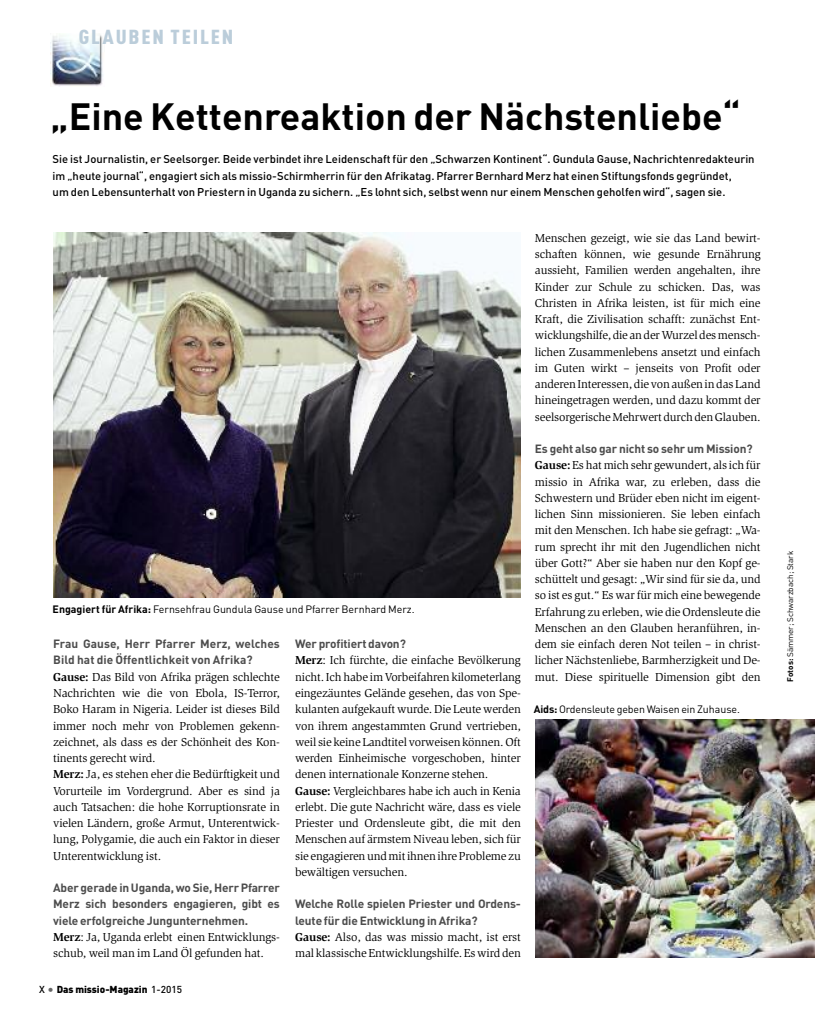
<style>
.page{position:relative;width:815px;height:1028px;background:#fff}
.page>*{position:absolute;margin:0;border:0;box-sizing:border-box;transform-origin:0 0}
.t1{font:700 37.5px "DIN Pro";color:#000}
.t2{font:900 20px "DIN Cond";letter-spacing:.085em;color:#bbcdda;scale:1.1 1}
.t3{font:11.88px/16.2px "Slimbach Std";letter-spacing:-.01em;color:#000}
.t4{font:700 11.88px/16.2px "DIN Pro";letter-spacing:-.01em;color:#4d4d4d}
.t5{font:500 11.25px/16.2px "DIN Pro";color:#000}
.t6{font:10.62px "DIN Pro";color:#000}
.t7{font:900 10px "DIN Pro";color:#000}
.t8{font:8.12px "DIN Pro";color:#000}
.s1{font-weight:700}
.s2{font-weight:500}
.s3{font-weight:500;font-size:12.5px;color:#666}
</style>
<div class="page">
<img style="left:51px;top:35px;width:52px;height:51px">
<img style="left:53px;top:232px;width:468px;height:365px">
<img style="left:535px;top:719px;width:280px;height:238px">
<h2 class="t2" style="left:79px;top:24px;width:142px">GLAUBEN TEILEN</h2>
<h1 class="t1" style="left:51px;top:94px;width:692px">„Eine Kettenreaktion der Nächstenliebe“</h1>
<p class="t5" style="left:53px;top:151px;width:704px">Sie ist Journalistin, er Seelsorger. Beide verbindet ihre Leidenschaft für den „Schwarzen Kontinent“. Gundula Gause, Nachrichtenredakteurin im „heute journal“, engagiert sich als missio-Schirmherrin für den Afrikatag. Pfarrer Bernhard Merz hat einen Stiftungsfonds gegründet,<br>um den Lebensunterhalt von Priestern in Uganda zu sichern. „Es lohnt sich, selbst wenn nur einem Menschen geholfen wird“, sagen sie.</p>
<p class="t6" style="left:53px;top:603px;width:364px"><span class="s1">Engagiert für Afrika:</span> Fernsehfrau Gundula Gause und Pfarrer Bernhard Merz.</p>
<p class="t4" style="left:53px;top:635px;width:228px">Frau Gause, Herr Pfarrer Merz, welches<br>Bild hat die Öffentlichkeit von Afrika?</p>
<p class="t3" style="left:53px;top:669px;width:228px"><span class="s1">Gause:</span> Das Bild von Afrika prägen schlechte Nachrichten wie die von Ebola, IS-Terror, Boko Haram in Nigeria. Leider ist dieses Bild immer noch mehr von Problemen gekenn&shy;zeichnet, als dass es der Schönheit des Kon&shy;tinents gerecht wird.<br><span class="s1">Merz:</span> Ja, es stehen eher die Bedürftigkeit und Vorurteile im Vordergrund. Aber es sind ja auch Tatsachen: die hohe Korruptionsrate in vielen Ländern, große Armut, Unterentwick&shy;lung, Polygamie, die auch ein Faktor in dieser Unterentwicklung ist.</p>
<p class="t4" style="left:53px;top:879px;width:228px;text-align:justify">Abergerade inUganda,woSie,HerrPfarrer Merz sich besonders engagieren, gibt es viele erfolgreiche Jungunternehmen.</p>
<p class="t3" style="left:53px;top:929px;width:228px"><span class="s1">Merz</span>: Ja, Uganda erlebt einen Entwicklungs&shy;schub, weil man im Land Öl gefunden hat.</p>
<p class="t7" style="left:39px;top:983px;width:144px"><span class="s2">X</span> <span class="s3">•</span> Das missio-Magazin <span class="s2">1-2015</span></p>
<p class="t4" style="left:295px;top:635px;width:112px">Wer profitiert davon?</p>
<p class="t3" style="left:295px;top:653px;width:227px"><span class="s1">Merz</span>: Ich fürchte, die einfache Bevölkerung nicht. Ich habe im Vorbeifahren kilometerlang eingezäuntes Gelände gesehen, das von Spe&shy;kulanten aufgekauft wurde. Die Leute werden von ihrem angestammten Grund vertrieben, weil sie keine Landtitel vorweisenkönnen.Oft werden Einheimische vorgeschoben, hinter denen internationale Konzerne stehen.<br><span class="s1">Gause:</span> Vergleichbares habe ich auch in Kenia erlebt. Die gute Nachricht wäre, dass es viele Priester und Ordensleute gibt, die mit den Menschen auf ärmstem Niveau leben, sich für sie engagierenundmitihnenihreProbleme zu bewältigen versuchen.</p>
<p class="t4" style="left:295px;top:895px;width:227px">Welche Rolle spielen Priester und Ordens&shy;leute für die Entwicklung in Afrika?</p>
<p class="t3" style="left:295px;top:929px;width:227px"><span class="s1">Gause:</span> Also, das was missio macht, ist erst mal klassischeEntwicklungshilfe.Eswirdden</p>
<p class="t3" style="left:535px;top:230px;width:227px;text-align:justify">Menschen gezeigt, wie sie das Land bewirt&shy;schaften können, wie gesunde Ernährung aussieht, Familien werden angehalten, ihre Kinder zur Schule zu schicken. Das, was Christen in Afrika leisten, ist für mich eine Kraft, die Zivilisation schafft: zunächst Ent&shy;wicklungshilfe,die anderWurzeldesmensch&shy;lichen Zusammenlebens ansetzt und einfach im Guten wirkt – jenseits von Profit oder anderenInteressen,dievonaußenindasLand hineingetragen werden, und dazu kommt der seelsorgerischeMehrwertdurchdenGlauben.</p>
<p class="t4" style="left:535px;top:440px;width:219px">Es geht also gar nicht so sehr um Mission?</p>
<p class="t3" style="left:535px;top:458px;width:227px;text-align:justify"><span class="s1">Gause:</span> Es hat mich sehr gewundert, als ich für missio in Afrika war, zu erleben, dass die Schwestern und Brüder eben nicht im eigent&shy;lichen Sinn missionieren. Sie leben einfach mit den Menschen. Ich habe sie gefragt: „Wa&shy;rum sprecht ihr mit den Jugendlichen nicht über Gott?“ Aber sie haben nur den Kopf ge&shy;schüttelt und gesagt: „Wir sind für sie da, und so ist es gut.“ Es war für mich eine bewegende Erfahrung zu erleben, wie die Ordensleute die Menschen an den Glauben heranführen, in&shy;dem sie einfach deren Not teilen – in christ&shy;licher Nächstenliebe, Barmherzigkeit und De&shy;mut. Diese spirituelle Dimension gibt den</p>
<p class="t6" style="left:534px;top:702px;width:208px"><span class="s1">Aids:</span> Ordensleute geben Waisen ein Zuhause.</p>
<p class="t8" style="left:786px;top:681px;width:132px;rotate:-90deg"><span class="s1">Fotos:</span> Sämmer; Schwarzbach; Stark</p>
</div>
